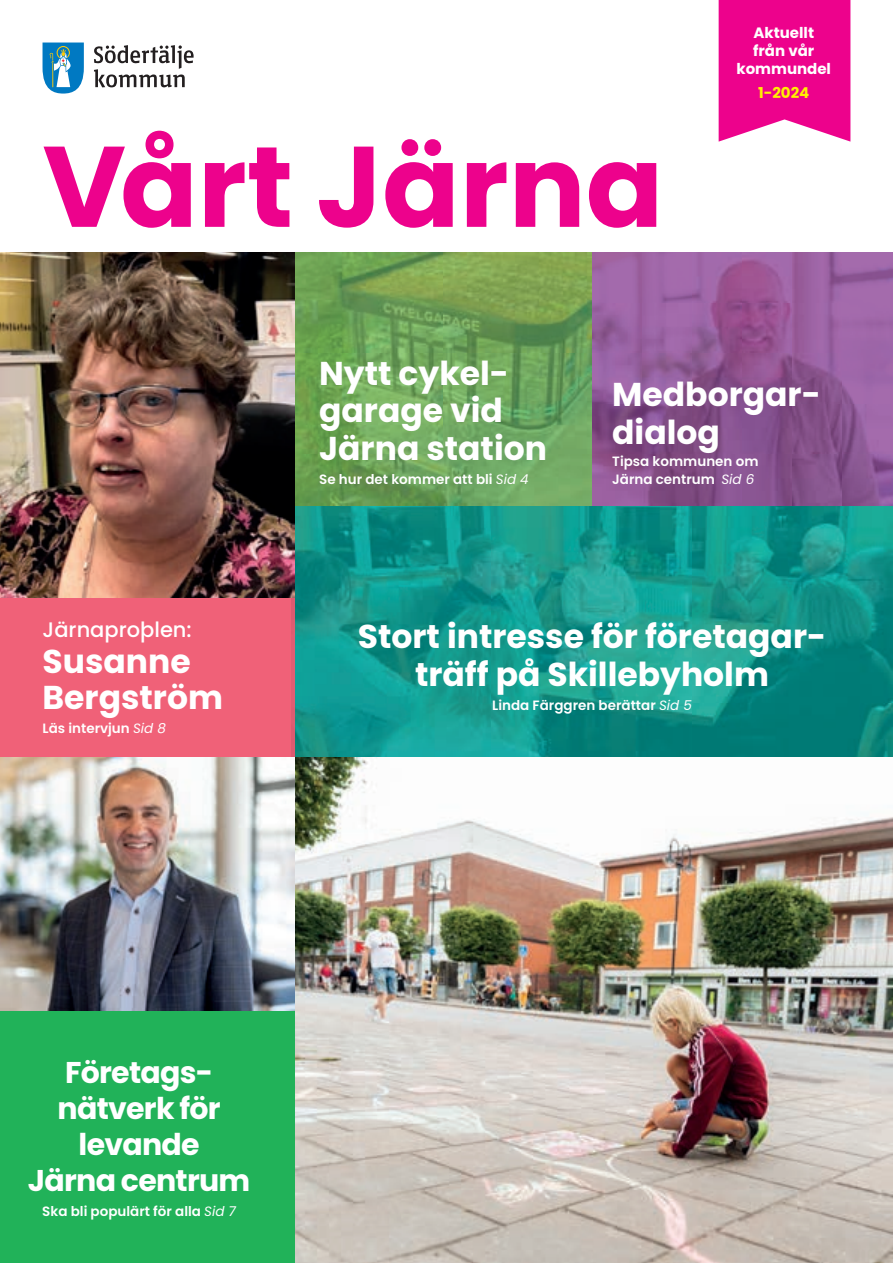
<style>
.page{position:relative;width:893px;height:1263px;background:#fff}
.page>*{position:absolute;margin:0;border:0;box-sizing:border-box;transform-origin:0 0}
.t1{font:700 114.3px "Poppins Latin";color:#ed028c}
.t2{font:700 33px/37.5px "Poppins Latin";color:#fff}
.t3{font:700 30px/36px "Poppins Latin";letter-spacing:-.025em;color:#fff;text-align:center}
.t4{font:500 21px "Poppins Latin";color:#fff}
.t5{font:700 15px/18px "Poppins Latin";color:#fff;text-align:center}
.t6{font:700 15px "Poppins Latin";color:#fff101}
.t7{font:600 13.5px/18px "Poppins Latin";color:#fff}
.s1{font-weight:400;font-style:italic}
</style>
<div class="page">
<svg style="left:94px;top:45px;width:100px;height:42px"></svg>
<svg style="left:43px;top:43px;width:41px;height:51px"></svg>
<svg style="left:719px;top:0;width:131px;height:142px;background:#ee1695"></svg>
<img style="left:294px;top:505px;width:599px;height:253px">
<img style="left:294px;top:253px;width:298px;height:252px">
<img style="left:295px;top:758px;width:598px;height:505px">
<div style="left:0;top:597px;width:291px;height:161px;background:#f06178"></div>
<img style="left:291px;top:597px;width:3px;height:160px">
<div style="left:0;top:1010px;width:294px;height:253px;background:#21b259"></div>
<svg style="left:592px;top:253px;width:301px;height:252px;background:#905996"></svg>
<img style="left:0;top:758px;width:295px;height:252px">
<img style="left:0;top:253px;width:294px;height:344px">
<h1 class="t1" style="left:43px;top:111px;width:622px">Vårt Järna</h1>
<p class="t5" style="left:736px;top:24px;width:96px">Aktuellt från vår kommun del</p>
<p class="t6" style="left:758px;top:82px;width:53px">1-2024</p>
<h3 class="t4" style="left:43px;top:616px;width:151px">Järnaproþlen:</h3>
<h2 class="t2" style="left:43px;top:643px;width:182px;line-height:36px">Susanne<br>Bergström</h2>
<p class="t7" style="left:43px;top:719px;width:125px">Läs intervjun <span class="s1">Sid 8</span></p>
<h2 class="t2" style="left:319px;top:355px;width:229px">Nytt cykel&shy;garage vid<br>Järna station</h2>
<p class="t7" style="left:319px;top:471px;width:211px">Se hur det kommer att bli <span class="s1">Sid 4</span></p>
<h2 class="t2" style="left:612px;top:376px;width:210px">Medborgar&shy;dialog</h2>
<p class="t7" style="left:612px;top:452px;width:148px">Tipsa kommunen om<br>Järna centrum <span class="s1">Sid 6</span></p>
<h2 class="t2" style="left:358px;top:618px;width:470px;text-align:center">Stort intresse för företagar&shy;träff på Skillebyholm</h2>
<p class="t7" style="left:492px;top:696px;width:201px">Linda Färggren berättar <span class="s1">Sid 5</span></p>
<h3 class="t3" style="left:28px;top:1055px;width:224px">Företags&shy;nätverk för levande<br>Järna centrum</h3>
<p class="t7" style="left:42px;top:1202px;width:195px">Ska bli populärt för alla <span class="s1">Sid 7</span></p>
</div>
